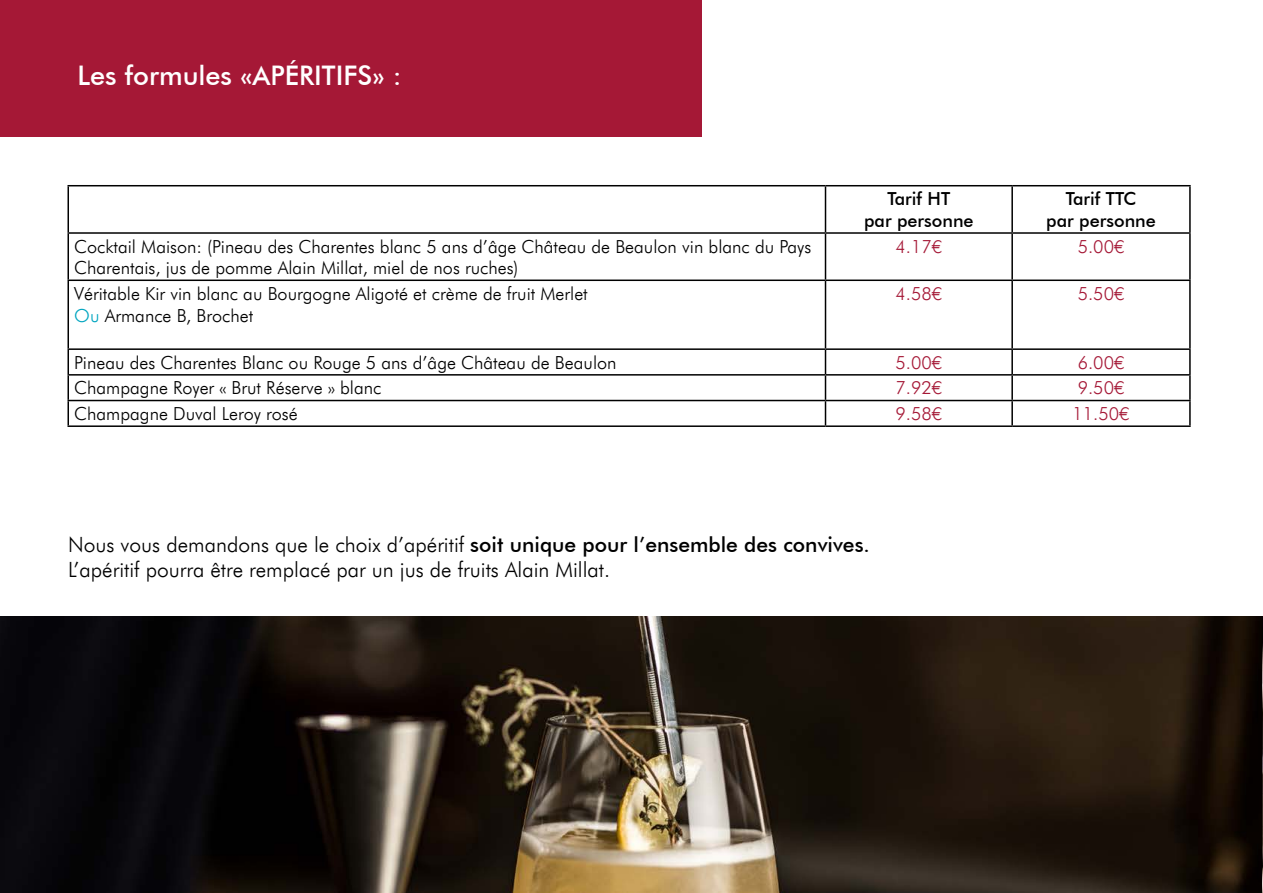
<style>
.page{position:relative;width:1263px;height:893px;background:#fff}
.page>*{position:absolute;margin:0;border:0;box-sizing:border-box;transform-origin:0 0}
.t1{font:500 27px "Futura BT";color:#fff}
.t2{font:300 21px/25.2px "Futura BT";color:#000}
.t3{font:300 18px/21.6px "Futura BT";color:#000}
.t4{font:300 18px "Futura BT";color:#a51836}
.t5{font:500 18px/21.6px "Futura BT";color:#000;text-align:center}
.s1{color:#00a5c0}
.s2{font-weight:500}
</style>
<div class="page">
<div style="left:0;top:0;width:702px;height:136px;background:#a51836"></div>
<img style="left:0;top:617px;width:1263px;height:276px">
<hr style="left:68px;top:185px;width:757px;height:1px;background:#000">
<hr style="left:68px;top:186px;width:1px;height:46px;background:#000">
<hr style="left:825px;top:185px;width:187px;height:1px;background:#000">
<hr style="left:825px;top:186px;width:1px;height:46px;background:#000">
<hr style="left:1012px;top:185px;width:179px;height:1px;background:#000">
<hr style="left:1011px;top:186px;width:2px;height:46px;background:#000">
<hr style="left:1189px;top:186px;width:2px;height:46px;background:#000">
<hr style="left:68px;top:232px;width:757px;height:2px;background:#000">
<hr style="left:68px;top:234px;width:1px;height:46px;background:#000">
<hr style="left:825px;top:232px;width:187px;height:2px;background:#000">
<hr style="left:825px;top:234px;width:1px;height:46px;background:#000">
<hr style="left:1012px;top:232px;width:179px;height:2px;background:#000">
<hr style="left:1011px;top:234px;width:2px;height:46px;background:#000">
<hr style="left:1189px;top:234px;width:2px;height:46px;background:#000">
<hr style="left:68px;top:280px;width:757px;height:1px;background:#000">
<hr style="left:68px;top:281px;width:1px;height:67px;background:#000">
<hr style="left:825px;top:280px;width:187px;height:1px;background:#000">
<hr style="left:825px;top:281px;width:1px;height:67px;background:#000">
<hr style="left:1012px;top:280px;width:179px;height:1px;background:#000">
<hr style="left:1011px;top:281px;width:2px;height:67px;background:#000">
<hr style="left:1189px;top:281px;width:2px;height:67px;background:#000">
<hr style="left:68px;top:348px;width:757px;height:2px;background:#000">
<hr style="left:825px;top:348px;width:187px;height:2px;background:#000">
<hr style="left:1012px;top:348px;width:179px;height:2px;background:#000">
<hr style="left:1011px;top:350px;width:2px;height:24px;background:#000">
<hr style="left:1189px;top:350px;width:2px;height:24px;background:#000">
<hr style="left:68px;top:374px;width:757px;height:2px;background:#000">
<hr style="left:825px;top:374px;width:187px;height:2px;background:#000">
<hr style="left:1012px;top:374px;width:179px;height:2px;background:#000">
<hr style="left:1011px;top:376px;width:2px;height:24px;background:#000">
<hr style="left:1189px;top:376px;width:2px;height:24px;background:#000">
<hr style="left:68px;top:400px;width:757px;height:1px;background:#000">
<svg style="left:68px;top:350px;width:1px;height:75px"></svg>
<hr style="left:825px;top:400px;width:187px;height:1px;background:#000">
<svg style="left:825px;top:350px;width:1px;height:75px"></svg>
<hr style="left:1012px;top:400px;width:179px;height:1px;background:#000">
<hr style="left:1011px;top:401px;width:2px;height:24px;background:#000">
<hr style="left:1189px;top:401px;width:2px;height:24px;background:#000">
<hr style="left:68px;top:425px;width:757px;height:2px;background:#000">
<hr style="left:825px;top:425px;width:187px;height:2px;background:#000">
<hr style="left:1012px;top:425px;width:179px;height:2px;background:#000">
<h1 class="t1" style="left:78px;top:65px;width:326px">Les formules «APÉRITIFS» :</h1>
<p class="t5" style="left:864px;top:190px;width:111px">Tarif HT<br>par personne</p>
<p class="t5" style="left:1046px;top:190px;width:111px">Tarif TTC<br>par personne</p>
<p class="t3" style="left:74px;top:235px;width:738px">Cocktail Maison: (Pineau des Charentes blanc 5 ans d’âge Château de Beaulon vin blanc du Pays<br>Charentais, jus de pomme Alain Millat, miel de nos ruches)</p>
<p class="t4" style="left:895px;top:235px;width:48px">4.17€</p>
<p class="t4" style="left:1078px;top:235px;width:48px">5.00€</p>
<p class="t3" style="left:74px;top:282px;width:515px">Véritable Kir vin blanc au Bourgogne Aligoté et crème de fruit Merlet<br><span class="s1">Ou</span> Armance B, Brochet</p>
<p class="t4" style="left:895px;top:283px;width:48px">4.58€</p>
<p class="t4" style="left:1078px;top:283px;width:48px">5.50€</p>
<p class="t3" style="left:74px;top:351px;width:544px">Pineau des Charentes Blanc ou Rouge 5 ans d’âge Château de Beaulon</p>
<p class="t4" style="left:895px;top:352px;width:48px">5.00€</p>
<p class="t4" style="left:1078px;top:352px;width:48px">6.00€</p>
<p class="t3" style="left:74px;top:377px;width:309px">Champagne Royer « Brut Réserve » blanc</p>
<p class="t4" style="left:895px;top:377px;width:48px">7.92€</p>
<p class="t4" style="left:1078px;top:377px;width:48px">9.50€</p>
<p class="t3" style="left:74px;top:403px;width:225px">Champagne Duval Leroy rosé</p>
<p class="t4" style="left:895px;top:403px;width:48px">9.58€</p>
<p class="t4" style="left:1072px;top:403px;width:59px">11.50€</p>
<p class="t2" style="left:68px;top:531px;width:803px">Nous vous demandons que le choix d’apéritif <span class="s2">soit unique pour l’ensemble des convives.<br></span>L’apéritif pourra être remplacé par un jus de fruits Alain Millat.</p>
</div>
